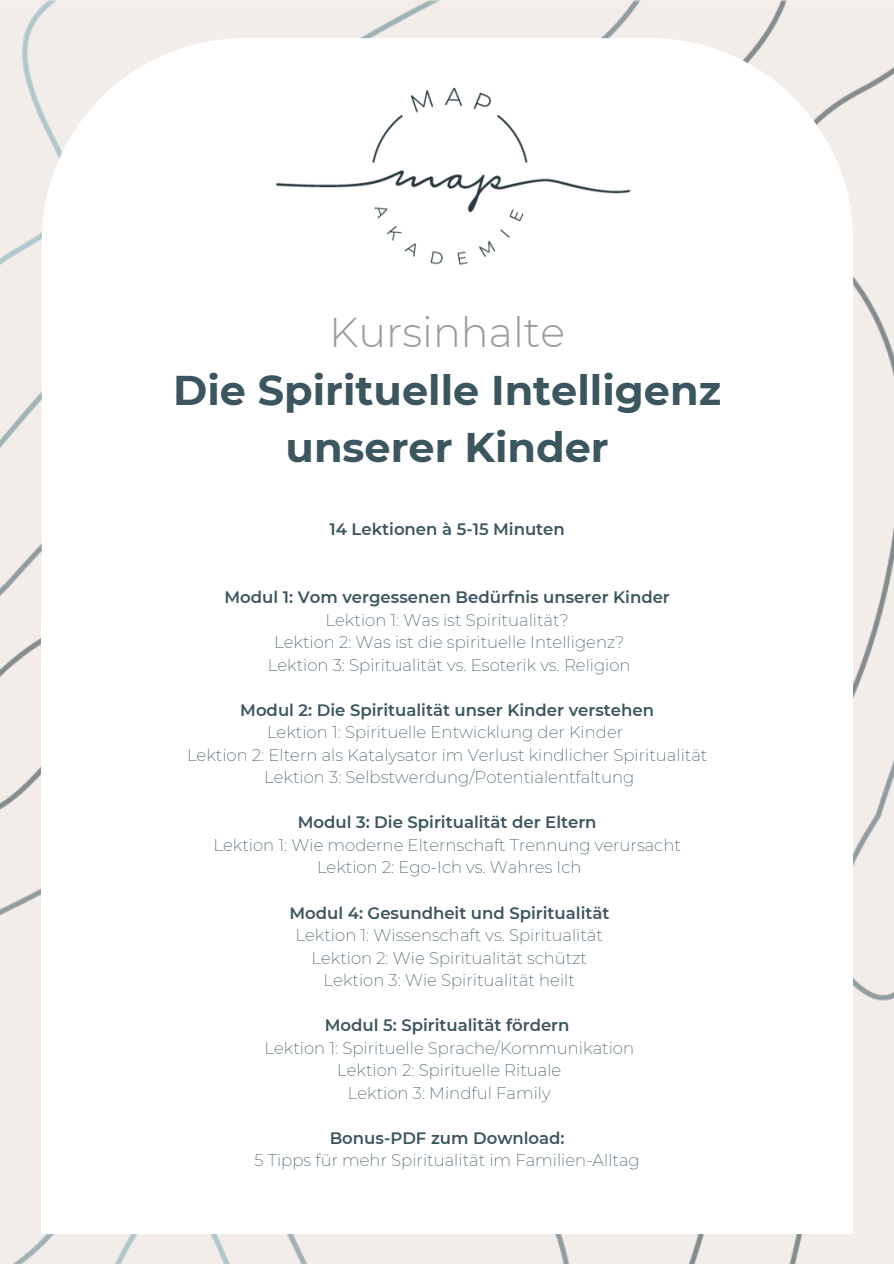
<style>
.page{position:relative;width:894px;height:1264px;background:#fff}
.page>*{position:absolute;margin:0;border:0;box-sizing:border-box;transform-origin:0 0}
.t1{font:700 41.4px/57.3px "Montserrat";color:#3b565f;text-align:center}
.t2{font:300 41.4px "Montserrat";color:#a19a9b}
.t3{font:200 16.5px "Montserrat";color:#3b565f}
.t4{font:600 16.5px "Montserrat";color:#3b565f}
</style>
<div class="page">
<div style="left:0;top:0;width:893px;height:1263px;background:#f3edea"></div>
<div style="left:42px;top:38px;width:810px;height:811px;background:#fff;border-radius:203px"></div>
<div style="left:42px;top:618px;width:810px;height:615px;background:#fff"></div>
<img style="left:172px;top:0;width:541px;height:265px">
<p class="t2" style="left:329px;top:307px;width:237px">Kursinhalte</p>
<p class="t1" style="left:173px;top:361px;width:549px">Die Spirituelle Intelligenz unserer Kinder</p>
<p class="t4" style="left:329px;top:519px;width:237px">14 Lektionen à 5-15 Minuten</p>
<p class="t4" style="left:224px;top:587px;width:447px">Modul 1: Vom vergessenen Bedürfnis unserer Kinder</p>
<p class="t3" style="left:325px;top:609px;width:244px">Lektion 1: Was ist Spiritualität?</p>
<p class="t3" style="left:274px;top:632px;width:352px">Lektion 2: Was ist die spirituelle Intelligenz?</p>
<p class="t3" style="left:268px;top:654px;width:364px">Lektion 3: Spiritualität vs. Esoterik vs. Religion</p>
<p class="t4" style="left:240px;top:699px;width:415px">Modul 2: Die Spiritualität unser Kinder verstehen</p>
<p class="t3" style="left:267px;top:722px;width:357px">Lektion 1: Spirituelle Entwicklung der Kinder</p>
<p class="t3" style="left:187px;top:744px;width:521px">Lektion 2: Eltern als Katalysator im Verlust kindlicher Spiritualität</p>
<p class="t3" style="left:264px;top:767px;width:371px">Lektion 3: Selbstwerdung/Potentialentfaltung</p>
<p class="t4" style="left:298px;top:812px;width:300px">Modul 3: Die Spiritualität der Eltern</p>
<p class="t3" style="left:213px;top:835px;width:469px">Lektion 1: Wie moderne Elternschaft Trennung verursacht</p>
<p class="t3" style="left:317px;top:857px;width:266px">Lektion 2: Ego-Ich vs. Wahres Ich</p>
<p class="t4" style="left:289px;top:902px;width:321px">Modul 4: Gesundheit und Spiritualität</p>
<p class="t3" style="left:295px;top:925px;width:309px">Lektion 1: Wissenschaft vs. Spiritualität</p>
<p class="t3" style="left:311px;top:947px;width:277px">Lektion 2: Wie Spiritualität schützt</p>
<p class="t3" style="left:323px;top:970px;width:253px">Lektion 3: Wie Spiritualität heilt</p>
<p class="t4" style="left:325px;top:1015px;width:246px">Modul 5: Spiritualität fördern</p>
<p class="t3" style="left:264px;top:1037px;width:371px">Lektion 1: Spirituelle Sprache/Kommunikation</p>
<p class="t3" style="left:337px;top:1060px;width:225px">Lektion 2: Spirituelle Rituale</p>
<p class="t3" style="left:348px;top:1082px;width:204px">Lektion 3: Mindful Family</p>
<p class="t4" style="left:329px;top:1127px;width:236px">Bonus-PDF zum Download:</p>
<p class="t3" style="left:254px;top:1150px;width:386px">5 Tipps für mehr Spiritualität im Familien-Alltag</p>
</div>
